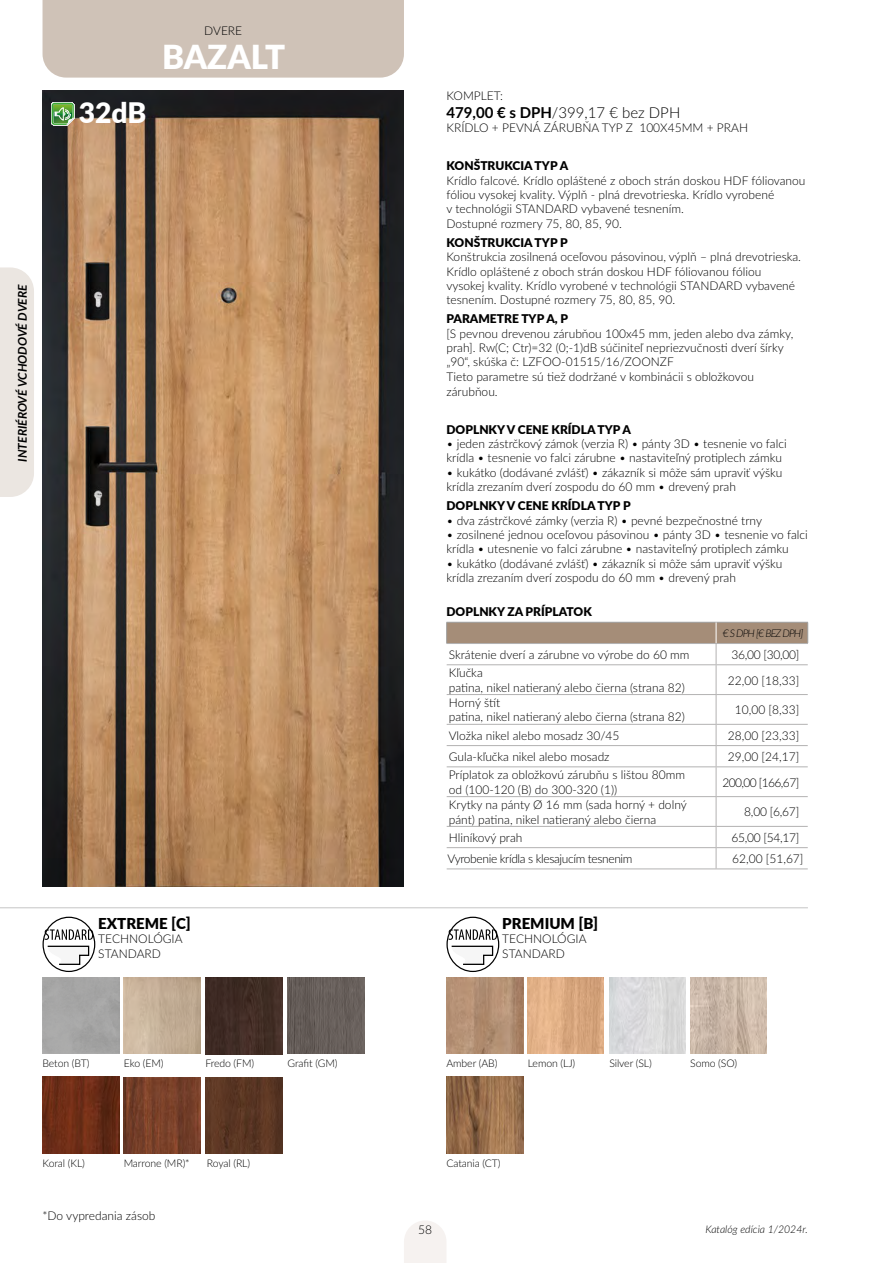
<style>
.page{position:relative;width:893px;height:1263px;background:#fff}
.page>*{position:absolute;margin:0;border:0;box-sizing:border-box;transform-origin:0 0}
.t1{font:900 33px "Lato";color:#fff}
.t2{font:900 28.2px "Lato";color:#fff}
.t3{font:300 15px "Lato";color:#000}
.t4{font:900 15px "Lato";color:#000}
.t5{font:300 12px/14.4px "Lato";color:#000}
.t6{font:900 12px "Lato";color:#000}
.t7{font:300 12px "Lato";letter-spacing:-.03em;color:#000}
.t8{font:italic 700 12px "Lato";color:#000}
.t9{font:300 12px "Lato";letter-spacing:-.05em;color:#000}
.t10{font:300 10.5px "Lato";letter-spacing:-.01em;color:#000}
.t11{font:italic 300 10.5px "Lato";color:#000}
.t12{font:italic 300 10.5px "Lato";letter-spacing:-.075em;color:#000}
.s1{font-weight:700}
</style>
<div class="page">
<svg style="left:446px;top:622px;width:362px;height:246px"></svg>
<hr style="left:447px;top:868px;width:269px;height:1px;background:#b3b2b2">
<hr style="left:716px;top:868px;width:92px;height:1px;background:#b3b2b2">
<div style="left:43px;top:0;width:361px;height:78px;background:#cfc2b7"></div>
<hr style="left:0;top:907px;width:808px;height:1px;background:#c6c6c6">
<svg style="left:45px;top:929px;width:48px;height:36px"></svg>
<div style="left:43px;top:917px;width:52px;height:55px;border:1px solid #000;border-radius:50%"></div>
<svg style="left:448px;top:929px;width:49px;height:36px"></svg>
<div style="left:446px;top:917px;width:53px;height:55px;border:1px solid #000;border-radius:50%"></div>
<img style="left:43px;top:90px;width:361px;height:797px">
<img style="left:124px;top:1077px;width:76px;height:76px">
<img style="left:206px;top:1077px;width:76px;height:76px">
<img style="left:288px;top:977px;width:76px;height:77px">
<img style="left:43px;top:1077px;width:76px;height:76px">
<svg style="left:51px;top:102px;width:23px;height:24px"></svg>
<img style="left:205px;top:978px;width:77px;height:77px">
<img style="left:124px;top:977px;width:77px;height:77px">
<img style="left:609px;top:977px;width:77px;height:76px">
<img style="left:446px;top:977px;width:77px;height:76px">
<img style="left:690px;top:977px;width:77px;height:76px">
<img style="left:527px;top:977px;width:77px;height:76px">
<img style="left:446px;top:1077px;width:77px;height:76px">
<div style="left:0;top:267px;width:34px;height:230px;background:#ebe6e1"></div>
<svg style="left:404px;top:1221px;width:42px;height:42px"></svg>
<h2 class="t2" style="left:79px;top:92px;width:69px">32dB</h2>
<p class="t5" style="left:204px;top:23px;width:39px">DVERE</p>
<h1 class="t1" style="left:162px;top:32px;width:125px">BAZALT</h1>
<p class="t8" style="left:13px;top:462px;width:179px;rotate:-90deg">INTERIÉROVÉ VCHODOVÉ DVERE</p>
<p class="t4" style="left:98px;top:912px;width:94px">EXTREME [C]</p>
<p class="t5" style="left:98px;top:931px;width:86px">TECHNOLÓGIA<br>STANDARD</p>
<p class="t5" style="left:446px;top:88px;width:58px">KOMPLET:</p>
<p class="t3" style="left:446px;top:102px;width:235px"><span class="s1">479,00 € s DPH</span>/399,17 € bez DPH</p>
<p class="t5" style="left:446px;top:120px;width:303px">KRÍDLO + PEVNÁ ZÁRUBŇA TYP Z 100X45MM + PRAH</p>
<p class="t6" style="left:446px;top:157px;width:123px">KONŠTRUKCIA TYP A</p>
<p class="t5" style="left:446px;top:173px;width:360px">Krídlo falcové. Krídlo opláštené z oboch strán doskou HDF fóliovanou fóliou vysokej kvality. Výplň - plná drevotrieska. Krídlo vyrobené<br>v technológii STANDARD vybavené tesnením.<br>Dostupné rozmery 75, 80, 85, 90.</p>
<p class="t6" style="left:446px;top:233px;width:123px">KONŠTRUKCIA TYP P</p>
<p class="t5" style="left:446px;top:249px;width:356px">Konštrukcia zosilnená oceľovou pásovinou, výplň – plná drevotrieska.<br>Krídlo opláštené z oboch strán doskou HDF fóliovanou fóliou vysokej kvality. Krídlo vyrobené v technológii STANDARD vybavené tesnením. Dostupné rozmery 75, 80, 85, 90.</p>
<p class="t6" style="left:446px;top:310px;width:123px">PARAMETRE TYP A, P</p>
<p class="t5" style="left:446px;top:326px;width:348px">[S pevnou drevenou zárubňou 100x45 mm, jeden alebo dva zámky, prah]. Rw(C; Ctr)=32 (0;-1)dB súčiniteľ nepriezvučnosti dverí šírky „90“, skúška č: LZFOO-01515/16/ZOONZF<br>Tieto parametre sú tiež dodržané v kombinácii s obložkovou zárubňou.</p>
<p class="t6" style="left:446px;top:420px;width:186px">DOPLNKY V CENE KRÍDLA TYP A</p>
<p class="t5" style="left:446px;top:436px;width:342px">• jeden zástrčkový zámok (verzia R) • pánty 3D • tesnenie vo falci krídla • tesnenie vo falci zárubne • nastaviteľný protiplech zámku</p>
<p class="t5" style="left:446px;top:465px;width:337px">• kukátko (dodávané zvlášť) • zákazník si môže sám upraviť výšku krídla zrezaním dverí zospodu do 60 mm • drevený prah</p>
<p class="t6" style="left:446px;top:497px;width:186px">DOPLNKY V CENE KRÍDLA TYP P</p>
<p class="t5" style="left:446px;top:513px;width:317px">• dva zástrčkové zámky (verzia R) • pevné bezpečnostné trny</p>
<p class="t5" style="left:446px;top:527px;width:363px">• zosilnené jednou oceľovou pásovinou • pánty 3D • tesnenie vo falci krídla • utesnenie vo falci zárubne • nastaviteľný protiplech zámku</p>
<p class="t5" style="left:446px;top:556px;width:337px">• kukátko (dodávané zvlášť) • zákazník si môže sám upraviť výšku krídla zrezaním dverí zospodu do 60 mm • drevený prah</p>
<p class="t6" style="left:446px;top:603px;width:147px">DOPLNKY ZA PRÍPLATOK</p>
<p class="t12" style="left:723px;top:626px;width:82px">€ S DPH [€ BEZ DPH]</p>
<p class="t5" style="left:449px;top:647px;width:242px">Skrátenie dverí a zárubne vo výrobe do 60 mm</p>
<p class="t5" style="left:731px;top:647px;width:69px">36,00 [30,00]</p>
<p class="t5" style="left:449px;top:665px;width:237px">Kľučka<br>patina, nikel natieraný alebo čierna (strana 82)</p>
<p class="t5" style="left:728px;top:672px;width:73px">22,00 [18,33]</p>
<p class="t5" style="left:449px;top:695px;width:237px">Horný štít<br>patina, nikel natieraný alebo čierna (strana 82)</p>
<p class="t5" style="left:735px;top:702px;width:66px">10,00 [8,33]</p>
<p class="t5" style="left:449px;top:728px;width:172px">Vložka nikel alebo mosadz 30/45</p>
<p class="t5" style="left:728px;top:728px;width:73px">28,00 [23,33]</p>
<p class="t5" style="left:449px;top:749px;width:162px">Gula-kľučka nikel alebo mosadz</p>
<p class="t5" style="left:728px;top:749px;width:73px">29,00 [24,17]</p>
<p class="t5" style="left:449px;top:767px;width:238px">Príplatok za obložkovú zárubňu s lištou 80mm od (100-120 (B) do 300-320 (1))</p>
<p class="t9" style="left:722px;top:774px;width:78px">200,00 [166,67]</p>
<p class="t5" style="left:449px;top:797px;width:240px">Krytky na pánty Ø 16 mm (sada horný + dolný pánt) patina, nikel natieraný alebo čierna</p>
<p class="t5" style="left:744px;top:804px;width:56px">8,00 [6,67]</p>
<p class="t5" style="left:449px;top:830px;width:75px">Hliníkový prah</p>
<p class="t5" style="left:731px;top:830px;width:69px">65,00 [54,17]</p>
<p class="t7" style="left:447px;top:850px;width:187px">Vyrobenie krídla s klesajucím tesnenim</p>
<p class="t5" style="left:732px;top:851px;width:73px">62,00 [51,67]</p>
<p class="t4" style="left:502px;top:912px;width:98px">PREMIUM [B]</p>
<p class="t5" style="left:502px;top:931px;width:86px">TECHNOLÓGIA<br>STANDARD</p>
<p class="t10" style="left:43px;top:1056px;width:48px">Beton (BT)</p>
<p class="t10" style="left:124px;top:1056px;width:41px">Eko (EM)</p>
<p class="t10" style="left:205px;top:1056px;width:50px">Fredo (FM)</p>
<p class="t10" style="left:446px;top:1056px;width:52px">Amber (AB)</p>
<p class="t10" style="left:528px;top:1056px;width:49px">Lemon (LJ)</p>
<p class="t10" style="left:609px;top:1056px;width:44px">Silver (SL)</p>
<p class="t10" style="left:690px;top:1056px;width:48px">Somo (SO)</p>
<p class="t10" style="left:288px;top:1056px;width:51px">Grafit (GM)</p>
<p class="t10" style="left:43px;top:1156px;width:44px">Koral (KL)</p>
<p class="t10" style="left:124px;top:1156px;width:68px">Marrone (MR)*</p>
<p class="t10" style="left:207px;top:1156px;width:45px">Royal (RL)</p>
<p class="t5" style="left:43px;top:1208px;width:114px">*Do vypredania zásob</p>
<p class="t10" style="left:446px;top:1156px;width:56px">Catania (CT)</p>
<p class="t5" style="left:418px;top:1222px;width:15px">58</p>
<p class="t11" style="left:705px;top:1222px;width:104px">Katalóg edícia 1/2024r.</p>
</div>
